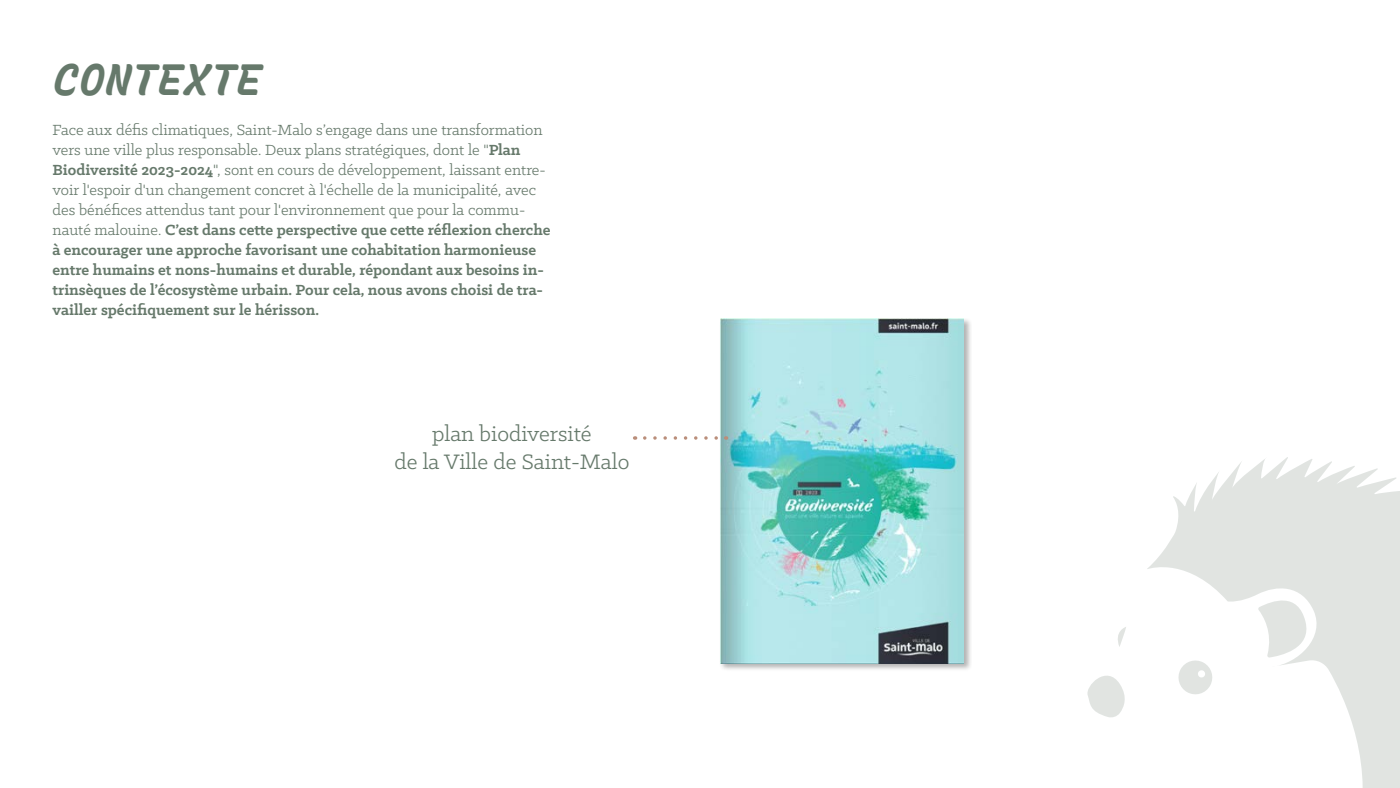
<style>
.page{position:relative;width:1400px;height:788px;background:#fff}
.page>*{position:absolute;margin:0;border:0;box-sizing:border-box;transform-origin:0 0}
.t1{font:300 43.75px "Recursive Sans Linear";color:#66796b}
.t2{font:23.62px/28.3px "Klinic Slab";color:#66796b;text-align:center}
.t3{font:16.62px/19.9px "Klinic Slab";color:#66796b}
.s1{font-weight:700}
</style>
<div class="page">
<svg style="left:1147px;top:457px;width:253px;height:331px"></svg>
<svg style="left:1087px;top:676px;width:38px;height:42px"></svg>
<svg style="left:1176px;top:658px;width:39px;height:38px"></svg>
<svg style="left:1258px;top:591px;width:54px;height:66px"></svg>
<svg style="left:1118px;top:627px;width:8px;height:20px"></svg>
<div style="left:719px;top:318px;width:253px;height:353px;background:#000;opacity:.3"></div>
<img style="left:720px;top:318px;width:244px;height:345px">
<svg style="left:645px;top:436px;width:82px;height:3px"></svg>
<h1 class="t1" style="left:52px;top:45px;width:211px">CONTEXTE</h1>
<p class="t3" style="left:52px;top:119px;width:500px">Face aux défis climatiques, Saint-Malo s’engage dans une transformation vers une ville plus responsable. Deux plans stratégiques, dont le "<span class="s1">Plan Biodiversité 2023-2024</span>", sont en cours de développement, laissant entre&shy;voir l'espoir d'un changement concret à l'échelle de la municipalité, avec des bénéfices attendus tant pour l'environnement que pour la commu&shy;nauté malouine. <span class="s1">C’est dans cette perspective que cette réflexion cherche à encourager une approche favorisant une cohabitation harmonieuse entre humains et nons-humains et durable, répondant aux besoins in&shy;trinsèques de l’écosystème urbain. Pour cela, nous avons choisi de tra&shy;vailler spécifiquement sur le hérisson.</span></p>
<h2 class="t2" style="left:394px;top:419px;width:237px">plan biodiversité<br>de la Ville de Saint-Malo</h2>
</div>
